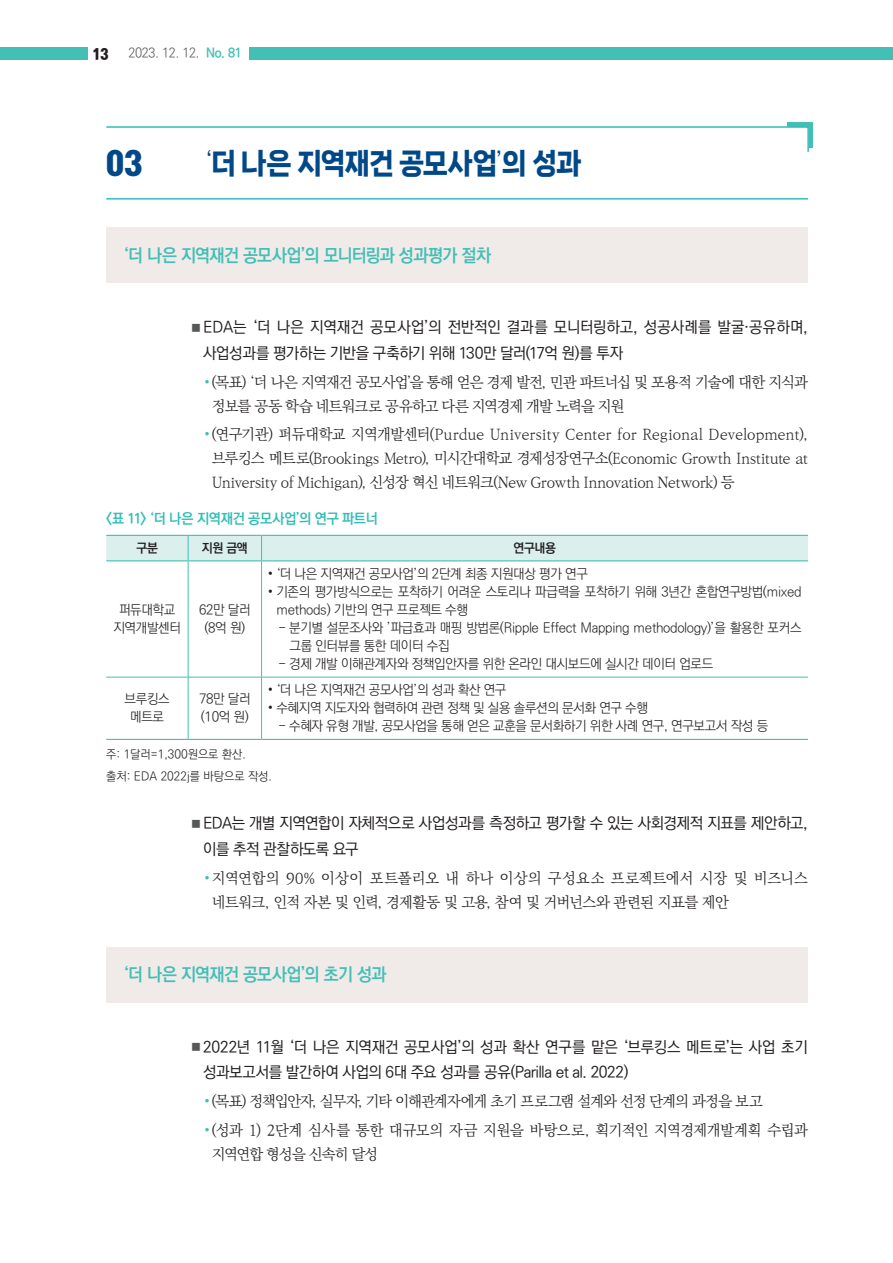
<style>
.page{position:relative;width:893px;height:1263px;background:#fff}
.page>*{position:absolute;margin:0;border:0;box-sizing:border-box;transform-origin:0 0}
.t1{font:900 30px "Tmon Monsori";color:#004888}
.t2{font:28.5px "Nanum Square Neo e Hv";letter-spacing:-.035em;color:#004888;scale:.93 1}
.t3{font:18px "Ko Pub World Dotum PB";letter-spacing:-.03em;color:#43bfb5;scale:.95 1}
.t4{font:15.75px/25.5px "Ko Pub World Dotum PM";letter-spacing:-.02em;color:#231f20}
.t5{font:15px/24px "Ko Pub World Batang PL";letter-spacing:-.04em;color:#231f20}
.t6{font:15px/24px "Ko Pub World Batang PL";color:#231f20}
.t7{font:14.25px "Ko Pub World Dotum PB";letter-spacing:-.025em;color:#31beb6}
.t8{font:13.5px/18px "Ko Pub World Dotum PL";letter-spacing:-.025em;color:#231f20;text-align:center}
.t9{font:900 13.5px "Tmon Monsori";color:#231f20}
.t10{font:13.2px "Ko Pub World Dotum PL";letter-spacing:-.025em;color:#57585a;scale:.95 1}
.t11{font:12.75px "Ko Pub World Dotum PB";letter-spacing:-.025em;color:#231f20}
.t12{font:12px/21.6px "Ko Pub World Dotum PL";color:#231f20}
.s1{font-family:"Ko Pub World Dotum PB";color:#43bfb5}
.s2{font-family:"Ko Pub World Dotum PL"}
.s3{font-size:10.5px;color:#57585a}
.s4{font-family:"Ko Pub World Batang PL"}
.s5{color:#43bfb5}
</style>
<div class="page">
<div style="left:0;top:47px;width:87px;height:13px;background:#43bfb5"></div>
<div style="left:249px;top:47px;width:644px;height:13px;background:#43bfb5"></div>
<div style="left:787px;top:122px;width:26px;height:26px;background:#43bfb5"></div>
<svg style="left:106px;top:126px;width:703px;height:26px"></svg>
<hr style="left:106px;top:198px;width:702px;height:2px;background:#31beb6">
<div style="left:106px;top:228px;width:702px;height:55px;background:#f0ebe9"></div>
<div style="left:106px;top:536px;width:702px;height:24px;background:#dbefed"></div>
<hr style="left:188px;top:561px;width:1px;height:116px;background:#43bfb5">
<hr style="left:261px;top:561px;width:1px;height:116px;background:#43bfb5">
<hr style="left:188px;top:677px;width:1px;height:62px;background:#43bfb5">
<hr style="left:261px;top:677px;width:1px;height:62px;background:#43bfb5">
<hr style="left:106px;top:535px;width:82px;height:1px;background:#43bfb5">
<hr style="left:188px;top:535px;width:74px;height:1px;background:#43bfb5">
<hr style="left:262px;top:535px;width:546px;height:1px;background:#43bfb5">
<hr style="left:106px;top:560px;width:82px;height:1px;background:#43bfb5">
<hr style="left:188px;top:560px;width:74px;height:1px;background:#43bfb5">
<hr style="left:262px;top:560px;width:546px;height:1px;background:#43bfb5">
<hr style="left:106px;top:677px;width:82px;height:1px;background:#43bfb5">
<hr style="left:188px;top:677px;width:74px;height:1px;background:#43bfb5">
<hr style="left:262px;top:677px;width:546px;height:1px;background:#43bfb5">
<hr style="left:106px;top:739px;width:82px;height:1px;background:#43bfb5">
<hr style="left:188px;top:739px;width:74px;height:1px;background:#43bfb5">
<hr style="left:262px;top:739px;width:546px;height:1px;background:#43bfb5">
<div style="left:106px;top:947px;width:702px;height:55px;background:#f0ebe9"></div>
<p class="t9" style="left:93px;top:46px;width:17px">13</p>
<p class="t10" style="left:128px;top:44px;width:121px">2023. 12. 12. <span class="s1">No. 81</span></p>
<h1 class="t1" style="left:106px;top:146px;width:38px">03</h1>
<h2 class="t2" style="left:204px;top:148px;width:407px"><span class="s2">‘</span>더 나은 지역재건 공모사업<span class="s2">’</span>의 성과</h2>
<p class="t3" style="left:123px;top:242px;width:388px">‘더 나은 지역재건 공모사업’의 모니터링과 성과평가 절차</p>
<p class="t4" style="left:203px;top:315px;width:606px;text-indent:-12px"><span class="s3">■</span> EDA는 ‘더 나은 지역재건 공모사업’의 전반적인 결과를 모니터링하고, 성공사례를 발굴<span class="s4">〮</span>공유하며, 사업성과를 평가하는 기반을 구축하기 위해 130만 달러(17억 원)를 투자</p>
<p class="t5" style="left:212px;top:371px;width:597px;text-indent:-8px"><span class="s5">•</span> (목표) ‘더 나은 지역재건 공모사업’을 통해 얻은 경제 발전, 민관 파트너십 및 포용적 기술에 대한 지식과 정보를 공동 학습 네트워크로 공유하고 다른 지역경제 개발 노력을 지원</p>
<p class="t5" style="left:212px;top:423px;width:597px;text-align:justify;text-indent:-8px"><span class="s5">•</span> (연구기관) 퍼듀대학교 지역개발센터(Purdue University Center for Regional Development), 브루킹스 메트로(Brookings Metro), 미시간대학교 경제성장연구소(Economic Growth Institute at University of Michigan), 신성장 혁신 네트워크(New Growth Innovation Network) 등</p>
<p class="t7" style="left:106px;top:509px;width:273px">&lt;표 11&gt; ‘더 나은 지역재건 공모사업’의 연구 파트너</p>
<p class="t11" style="left:136px;top:539px;width:23px">구분</p>
<p class="t11" style="left:202px;top:539px;width:47px">지원 금액</p>
<p class="t11" style="left:513px;top:539px;width:44px">연구내용</p>
<p class="t8" style="left:113px;top:601px;width:69px">퍼듀대학교 지역개발센터</p>
<p class="t8" style="left:199px;top:601px;width:53px">62만 달러 (8억 원)</p>
<p class="t8" style="left:268px;top:565px;width:321px">• ‘더 나은 지역재건 공모사업’의 2단계 최종 지원대상 평가 연구</p>
<p class="t8" style="left:276px;top:583px;width:527px;text-align:left;text-indent:-8px">• 기존의 평가방식으로는 포착하기 어려운 스토리나 파급력을 포착하기 위해 3년간 혼합연구방법(mixed methods) 기반의 연구 프로젝트 수행</p>
<p class="t8" style="left:289px;top:619px;width:514px;text-align:left;text-indent:-11px">- 분기별 설문조사와 ’파급효과 매핑 방법론(Ripple Effect Mapping methodology)’을 활용한 포커스 그룹 인터뷰를 통한 데이터 수집</p>
<p class="t8" style="left:278px;top:655px;width:436px">- 경제 개발 이해관계자와 정책입안자를 위한 온라인 대시보드에 실시간 데이터 업로드</p>
<p class="t8" style="left:268px;top:681px;width:240px">• ‘더 나은 지역재건 공모사업’의 성과 확산 연구</p>
<p class="t8" style="left:268px;top:699px;width:382px">• 수혜지역 지도자와 협력하여 관련 정책 및 실용 솔루션의 문서화 연구 수행</p>
<p class="t8" style="left:278px;top:717px;width:491px">- 수혜자 유형 개발, 공모사업을 통해 얻은 교훈을 문서화하기 위한 사례 연구, 연구보고서 작성 등</p>
<p class="t12" style="left:106px;top:744px;width:167px">주: 1달러=1,300원으로 환산. 출처: EDA 2022j를 바탕으로 작성.</p>
<p class="t4" style="left:203px;top:811px;width:606px;text-indent:-12px"><span class="s3">■</span> EDA는 개별 지역연합이 자체적으로 사업성과를 측정하고 평가할 수 있는 사회경제적 지표를 제안하고, 이를 추적 관찰하도록 요구</p>
<p class="t6" style="left:212px;top:867px;width:598px;text-indent:-8px"><span class="s5">•</span> 지역연합의 90% 이상이 포트폴리오 내 하나 이상의 구성요소 프로젝트에서 시장 및 비즈니스 네트워크, 인적 자본 및 인력, 경제활동 및 고용, 참여 및 거버넌스와 관련된 지표를 제안</p>
<p class="t8" style="left:125px;top:690px;width:47px">브루킹스 메트로</p>
<p class="t8" style="left:199px;top:690px;width:53px;text-align:left">78만 달러 (10억 원)</p>
<p class="t3" style="left:123px;top:961px;width:278px">‘더 나은 지역재건 공모사업’의 초기 성과</p>
<p class="t4" style="left:203px;top:1035px;width:606px;text-indent:-12px"><span class="s3">■</span> 2022년 11월 ‘더 나은 지역재건 공모사업’의 성과 확산 연구를 맡은 ‘브루킹스 메트로’는 사업 초기 성과보고서를 발간하여 사업의 6대 주요 성과를 공유(Parilla et al. 2022)</p>
<p class="t5" style="left:204px;top:1090px;width:560px"><span class="s5">•</span> (목표) 정책입안자, 실무자, 기타 이해관계자에게 초기 프로그램 설계와 선정 단계의 과정을 보고</p>
<p class="t5" style="left:212px;top:1118px;width:597px;text-indent:-8px"><span class="s5">•</span> (성과 1) 2단계 심사를 통한 대규모의 자금 지원을 바탕으로, 획기적인 지역경제개발계획 수립과 지역연합 형성을 신속히 달성</p>
</div>
